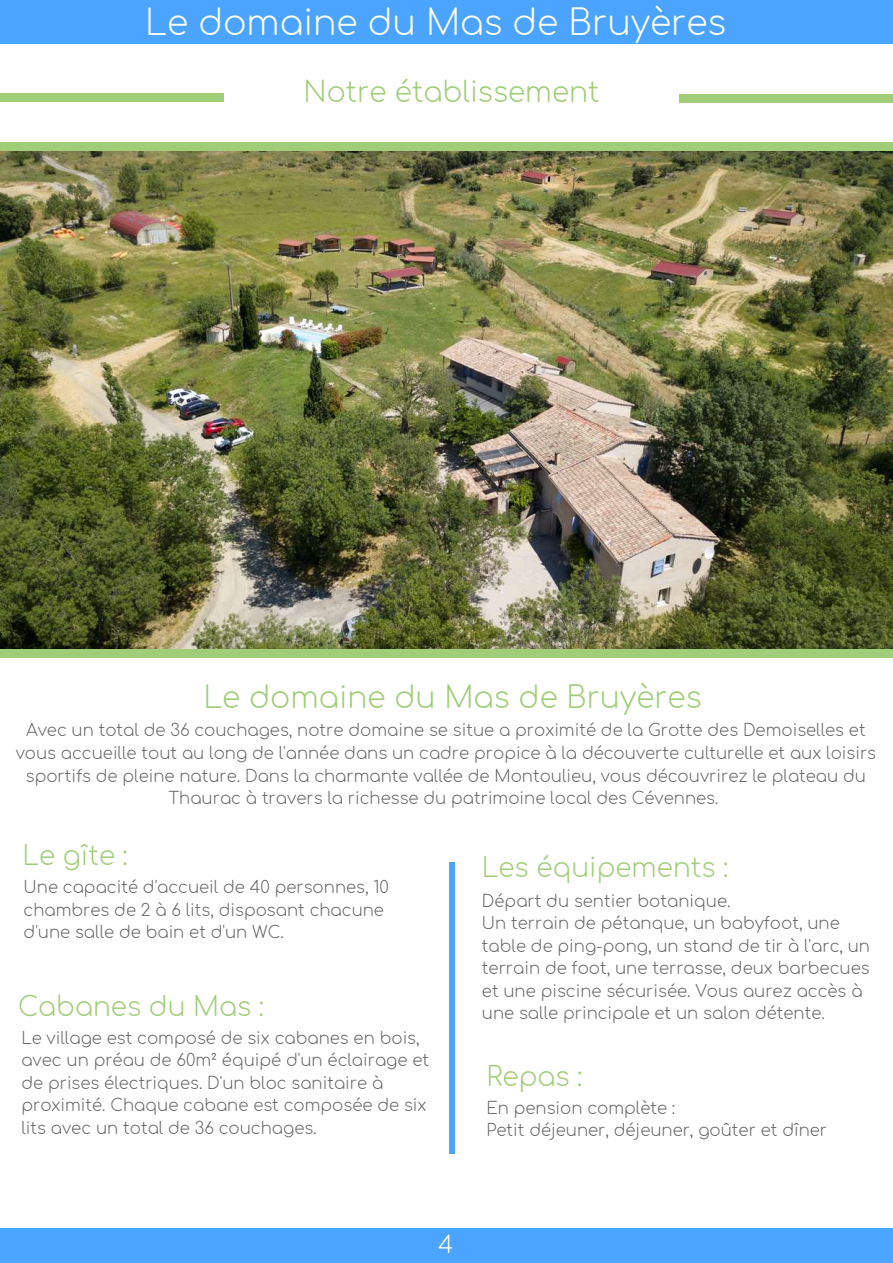
<style>
.page{position:relative;width:893px;height:1263px;background:#fff}
.page>*{position:absolute;margin:0;border:0;box-sizing:border-box;transform-origin:0 0}
.t1{font:300 34.8px "Comfortaa";color:#fefffc}
.t2{font:300 29.85px "Comfortaa";color:#a1cd79}
.t3{font:300 28.2px "Comfortaa";color:#a1cd79}
.t4{font:300 26.55px "Comfortaa";color:#a1cd79}
.t5{font:300 23.25px "Comfortaa";color:#fefffc}
.t6{font:300 16.5px/22.5px "Comfortaa";color:#666}
</style>
<div class="page">
<div style="left:0;top:1228px;width:893px;height:35px;background:#4ba4ff"></div>
<div style="left:0;top:0;width:893px;height:44px;background:#4ba4ff"></div>
<div style="left:679px;top:94px;width:49px;height:9px;background:#a1cd79"></div>
<div style="left:848px;top:94px;width:45px;height:9px;background:#a1cd79"></div>
<div style="left:727px;top:94px;width:123px;height:9px;background:#a1cd79"></div>
<div style="left:0;top:93px;width:19px;height:9px;background:#a1cd79"></div>
<div style="left:175px;top:93px;width:49px;height:9px;background:#a1cd79"></div>
<div style="left:17px;top:93px;width:159px;height:9px;background:#a1cd79"></div>
<img style="left:0;top:151px;width:893px;height:498px">
<div style="left:0;top:649px;width:30px;height:9px;background:#a1cd79"></div>
<div style="left:865px;top:649px;width:28px;height:9px;background:#a1cd79"></div>
<div style="left:29px;top:649px;width:337px;height:9px;background:#a1cd79"></div>
<div style="left:365px;top:649px;width:337px;height:9px;background:#a1cd79"></div>
<div style="left:701px;top:649px;width:165px;height:9px;background:#a1cd79"></div>
<div style="left:449px;top:862px;width:6px;height:292px;background:#4ba4ff"></div>
<div style="left:0;top:143px;width:38px;height:8px;background:#a1cd79"></div>
<div style="left:873px;top:143px;width:20px;height:8px;background:#a1cd79"></div>
<div style="left:37px;top:143px;width:337px;height:8px;background:#a1cd79"></div>
<div style="left:373px;top:143px;width:337px;height:8px;background:#a1cd79"></div>
<div style="left:709px;top:143px;width:165px;height:8px;background:#a1cd79"></div>
<h1 class="t1" style="left:145px;top:4px;width:582px">Le domaine du Mas de Bruyères</h1>
<h3 class="t3" style="left:304px;top:78px;width:297px">Notre établissement</h3>
<h2 class="t2" style="left:204px;top:682px;width:499px">Le domaine du Mas de Bruyères</h2>
<p class="t6" style="left:16px;top:720px;width:862px;text-align:center">Avec un total de 36 couchages, notre domaine se situe a proximité de la Grotte des Demoiselles et vous accueille tout au long de l'année dans un cadre propice à la découverte culturelle et aux loisirs sportifs de pleine nature. Dans la charmante vallée de Montoulieu, vous découvrirez le plateau du Thaurac à travers la richesse du patrimoine local des Cévennes.</p>
<h3 class="t4" style="left:23px;top:841px;width:107px">Le gîte :</h3>
<p class="t6" style="left:24px;top:876px;width:367px">Une capacité d'accueil de 40 personnes, 10 chambres de 2 à 6 lits, disposant chacune d'une salle de bain et d'un WC.</p>
<h3 class="t4" style="left:18px;top:992px;width:248px">Cabanes du Mas :</h3>
<p class="t6" style="left:21px;top:1027px;width:409px">Le village est composé de six cabanes en bois, avec un préau de 60m² équipé d'un éclairage et de prises électriques. D'un bloc sanitaire à proximité. Chaque cabane est composée de six lits avec un total de 36 couchages.</p>
<h3 class="t4" style="left:482px;top:854px;width:248px">Les équipements :</h3>
<p class="t6" style="left:482px;top:890px;width:390px">Départ du sentier botanique.<br>Un terrain de pétanque, un babyfoot, une table de ping-pong, un stand de tir à l'arc, un terrain de foot, une terrasse, deux barbecues et une piscine sécurisée. Vous aurez accès à une salle principale et un salon détente.</p>
<h3 class="t4" style="left:486px;top:1062px;width:98px">Repas :</h3>
<p class="t6" style="left:486px;top:1097px;width:342px">En pension complète :<br>Petit déjeuner, déjeuner, goûter et dîner</p>
<h3 class="t5" style="left:438px;top:1233px;width:16px">4</h3>
</div>
